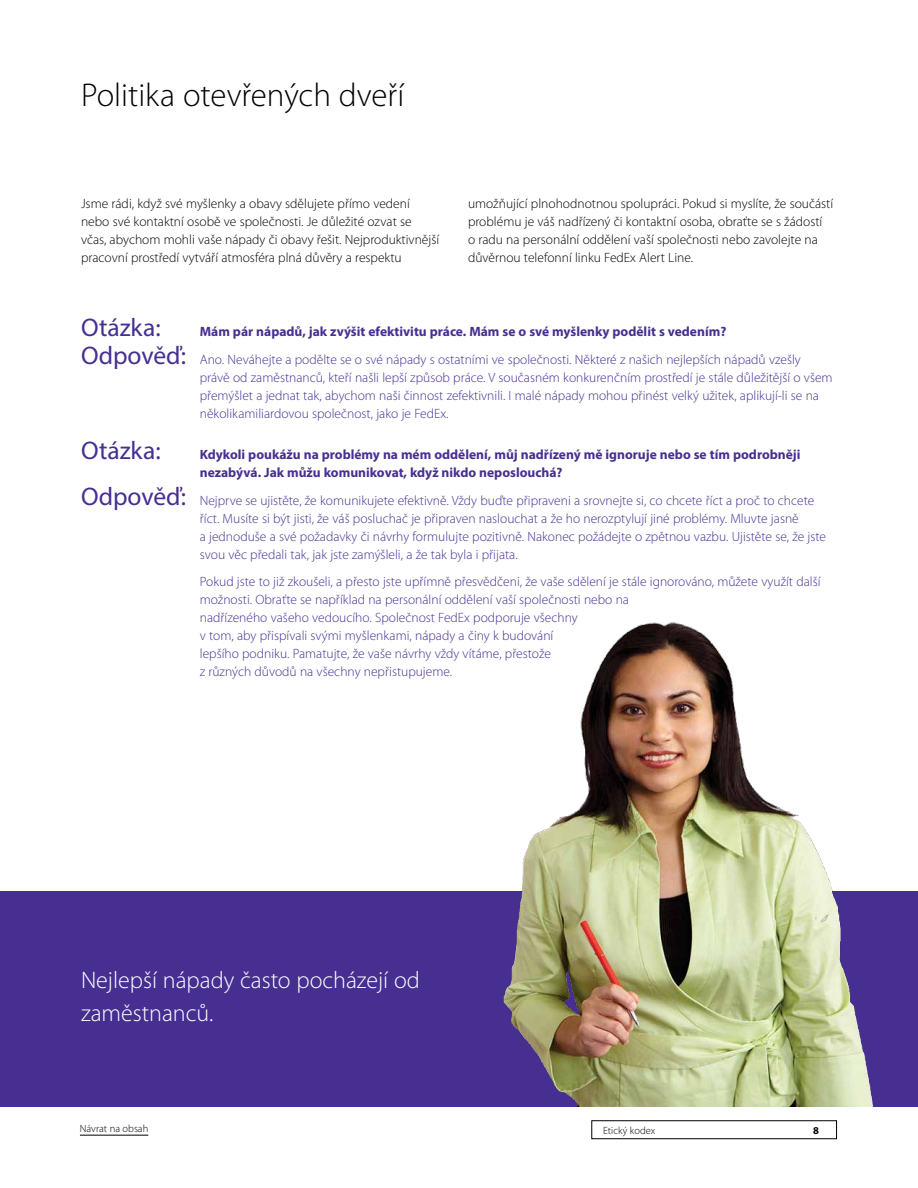
<style>
.page{position:relative;width:918px;height:1188px;background:#fff}
.page>*{position:absolute;margin:0;border:0;box-sizing:border-box;transform-origin:0 0}
.t1{font:300 33px "Myriad Pro";color:#000}
.t2{font:25.5px "Myriad Pro";color:#472f92}
.t3{font:300 24px/33px "Myriad Pro";color:#fff}
.t4{font:300 13.5px/18px "Myriad Pro";color:#472f92}
.t5{font:300 13.5px/18px "Myriad Pro";color:#000}
.t6{font:700 13.5px/18px "Myriad Pro";color:#472f92}
.t7{font:300 10.5px "Myriad Pro";color:#000}
.t8{font:700 10.5px "Myriad Pro";color:#000}
.s1{font-weight:700}
.s2{font-weight:400;font-size:25.5px}
</style>
<div class="page">
<div style="left:592px;top:1121px;width:245px;height:18px;border:1px solid #000"></div>
<hr style="left:80px;top:1135px;width:68px;height:1px;background:#000">
<div style="left:0;top:891px;width:918px;height:216px;background:#472f92"></div>
<img style="left:503px;top:622px;width:371px;height:485px">
<h1 class="t1" style="left:81px;top:75px;width:325px">Politika otevřených dveří</h1>
<p class="t5" style="left:81px;top:194px;width:360px">Jsme rádi, když své myšlenky a obavy sdělujete přímo vedení nebo své kontaktní osobě ve společnosti. Je důležité ozvat se včas, abychom mohli vaše nápady či obavy řešit. Nejproduktivnější pracovní prostředí vytváří atmosféra plná důvěry a respektu</p>
<p class="t5" style="left:468px;top:194px;width:367px">umožňující plnohodnotnou spolupráci. Pokud si myslíte, že součástí problému je váš nadřízený či kontaktní osoba, obraťte se s žádostí<br>o radu na personální oddělení vaší společnosti nebo zavolejte na důvěrnou telefonní linku FedEx Alert Line.</p>
<h2 class="t2" style="left:81px;top:312px;width:81px">Otázka:</h2>
<p class="t4" style="left:81px;top:317px;width:721px;line-height:28.5px;text-indent:119px"><span class="s1">Mám pár nápadů, jak zvýšit efektivitu práce. Mám se o své myšlenky podělit s vedením?<br></span><span class="s2">Odpověď:</span> Ano. Neváhejte a podělte se o své nápady s ostatními ve společnosti. Některé z našich nejlepších nápadů vzešly</p>
<p class="t4" style="left:200px;top:369px;width:634px">právě od zaměstnanců, kteří našli lepší způsob práce. V současném konkurenčním prostředí je stále důležitější o všem přemýšlet a jednat tak, abychom naši činnost zefektivnili. I malé nápady mohou přinést velký užitek, aplikují-li se na několikamiliardovou společnost, jako je FedEx.</p>
<h2 class="t2" style="left:81px;top:435px;width:81px">Otázka:</h2>
<p class="t6" style="left:200px;top:445px;width:602px">Kdykoli poukážu na problémy na mém oddělení, můj nadřízený mě ignoruje nebo se tím podrobněji nezabývá. Jak můžu komunikovat, když nikdo neposlouchá?</p>
<p class="t4" style="left:200px;top:492px;width:628px;text-indent:-119px"><span class="s2">Odpověď:</span> Nejprve se ujistěte, že komunikujete efektivně. Vždy buďte připraveni a srovnejte si, co chcete říct a proč to chcete říct. Musíte si být jisti, že váš posluchač je připraven naslouchat a že ho nerozptylují jiné problémy. Mluvte jasně<br>a jednoduše a své požadavky či návrhy formulujte pozitivně. Nakonec požádejte o zpětnou vazbu. Ujistěte se, že jste svou věc předali tak, jak jste zamýšleli, a že tak byla i přijata.</p>
<p class="t4" style="left:200px;top:573px;width:622px">Pokud jste to již zkoušeli, a přesto jste upřímně přesvědčeni, že vaše sdělení je stále ignorováno, můžete využít další možnosti. Obraťte se například na personální oddělení vaší společnosti nebo na<br>nadřízeného vašeho vedoucího. Společnost FedEx podporuje všechny<br>v tom, aby přispívali svými myšlenkami, nápady a činy k budování<br>lepšího podniku. Pamatujte, že vaše návrhy vždy vítáme, přestože<br>z různých důvodů na všechny nepřistupujeme.</p>
<h3 class="t3" style="left:81px;top:964px;width:340px">Nejlepší nápady často pocházejí od zaměstnanců.</h3>
<p class="t7" style="left:80px;top:1122px;width:70px">Návrat na obsah</p>
<p class="t7" style="left:603px;top:1124px;width:54px">Etický kodex</p>
<p class="t8" style="left:813px;top:1123px;width:7px">8</p>
</div>
